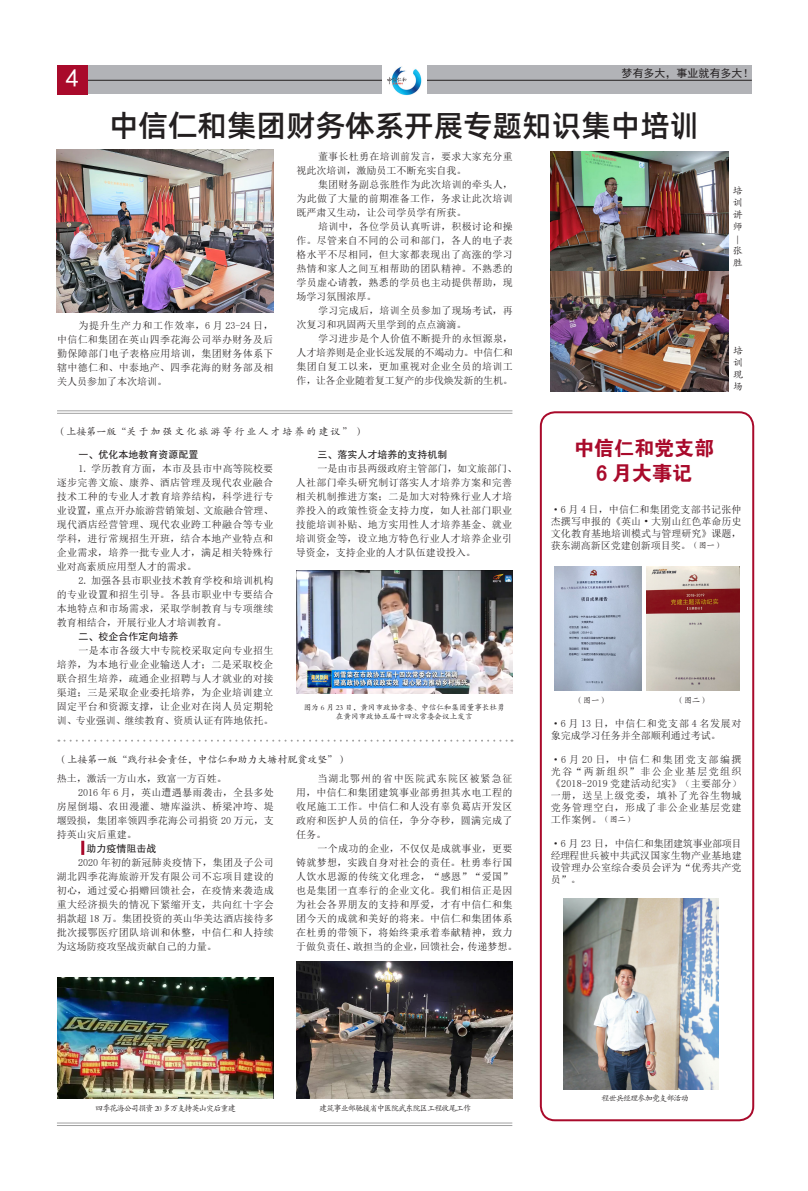
<style>
.page{position:relative;width:808px;height:1191px;background:#fff}
.page>*{position:absolute;margin:0;border:0;box-sizing:border-box;transform-origin:0 0}
.t1{font:30px "Alibaba Pu Hui Ti M";color:#231f20}
.t2{font:25.4px "Sim Hei";color:#fff}
.t3{font:20px "FZDHTK GBK1 0";color:#a90a2b}
.t4{font:11px "Sim Hei";color:#231f20}
.t5{font:10px/14px "Sim Sun";letter-spacing:.035em;color:#231f20;text-align:justify}
.t6{font:10px/12px "Sim Sun";color:#231f20}
.t7{font:10px "FZHTK GBK1 0";color:#231f20}
.t8{font:10px/12px "FZKTJW GB1 0";color:#231f20;text-align:justify}
.t9{font:10px "FZKTJW GB1 0";letter-spacing:.2em;color:#231f20}
.t10{font:8px "FZKTJW GB1 0";letter-spacing:-.1em;color:#231f20}
.t11{font:7.6px "FZKTJW GB1 0";color:#231f20}
.s1{font-family:"FZKTJW GB1 0";font-size:8px}
</style>
<div class="page">
<div style="left:540px;top:411px;width:214px;height:710px;border:2px solid #a90a2b;border-radius:14px"></div>
<div style="left:57px;top:65px;width:695px;height:29px;background:#b2b3b7"></div>
<hr style="left:57px;top:80px;width:695px;height:1px;background:#231f20">
<div style="left:57px;top:65px;width:30px;height:29px;background:#a90a2b"></div>
<img style="left:383px;top:65px;width:43px;height:31px">
<img style="left:555px;top:566px;width:87px;height:125px">
<img style="left:647px;top:566px;width:92px;height:124px">
<img style="left:563px;top:898px;width:155px;height:191px">
<img style="left:551px;top:151px;width:178px;height:121px">
<img style="left:551px;top:272px;width:178px;height:120px">
<img style="left:57px;top:150px;width:216px;height:162px">
<img style="left:296px;top:570px;width:216px;height:123px">
<hr style="left:57px;top:410px;width:455px;height:1px;background:#989898">
<hr style="left:57px;top:413px;width:455px;height:1px;background:#989898">
<img style="left:58px;top:977px;width:216px;height:121px">
<img style="left:296px;top:961px;width:216px;height:137px">
<hr style="left:81px;top:840px;width:3px;height:15px;background:#a90a2b">
<hr style="left:57px;top:1122px;width:455px;height:1px;background:#989898">
<hr style="left:57px;top:1125px;width:455px;height:1px;background:#989898">
<svg style="left:58px;top:739px;width:454px;height:2px"></svg>
<p class="t2" style="left:66px;top:65px;width:14px">4</p>
<p class="t4" style="left:621px;top:67px;width:133px">梦有多大，事业就有多大！</p>
<p class="t1" style="left:109px;top:102px;width:592px">中信仁和集团财务体系开展专题知识集中培训</p>
<p class="t5" style="left:57px;top:318px;width:218px;text-indent:22px">为提升生产力和工作效率，6 月 23-24 日，中信仁和集团在英山四季花海公司举办财务及后勤保障部门电子表格应用培训，集团财务体系下辖中德仁和、中泰地产、四季花海的财务部及相关人员参加了本次培训。</p>
<p class="t5" style="left:296px;top:149px;width:218px;text-indent:22px">董事长杜勇在培训前发言，要求大家充分重视此次培训，激励员工不断充实自我。</p>
<p class="t5" style="left:296px;top:177px;width:218px;text-indent:22px">集团财务副总张胜作为此次培训的牵头人，为此做了大量的前期准备工作，务求让此次培训既严肃又生动，让公司学员学有所获。</p>
<p class="t5" style="left:296px;top:219px;width:218px;text-indent:22px">培训中，各位学员认真听讲，积极讨论和操作。尽管来自不同的公司和部门，各人的电子表格水平不尽相同，但大家都表现出了高涨的学习热情和家人之间互相帮助的团队精神。不熟悉的学员虚心请教，熟悉的学员也主动提供帮助，现场学习氛围浓厚。</p>
<p class="t6" style="left:296px;top:303px;width:218px;line-height:14px;text-indent:22px">学习完成后，培训全员参加了现场考试，再次复习和巩固两天里学到的点点滴滴。</p>
<p class="t5" style="left:296px;top:331px;width:218px;text-indent:22px">学习进步是个人价值不断提升的永恒源泉，人才培养则是企业长远发展的不竭动力。中信仁和集团自复工以来，更加重视对企业全员的培训工作，让各企业随着复工复产的步伐焕发新的生机。</p>
<p class="t9" style="left:57px;top:426px;width:310px">（上接第一版“关于加强文化旅游等行业人才培养的建议”）</p>
<p class="t8" style="left:733px;top:184px;width:11px">培训讲师</p>
<p class="t8" style="left:735px;top:232px;width:7px">|</p>
<p class="t8" style="left:733px;top:244px;width:11px">张胜</p>
<p class="t8" style="left:733px;top:345px;width:11px">培训现场</p>
<p class="t7" style="left:78px;top:449px;width:121px">一、优化本地教育资源配置</p>
<p class="t5" style="left:57px;top:461px;width:218px;text-indent:22px">1. 学历教育方面，本市及县市中高等院校要逐步完善文旅、康养、酒店管理及现代农业融合技术工种的专业人才教育培养结构，科学进行专业设置，重点开办旅游营销策划、文旅融合管理、现代酒店经营管理、现代农业跨工种融合等专业学科，进行常规招生开班，结合本地产业特点和企业需求，培养一批专业人才，满足相关特殊行业对高素质应用型人才的需求。</p>
<p class="t5" style="left:57px;top:573px;width:218px;text-indent:22px">2. 加强各县市职业技术教育学校和培训机构的专业设置和招生引导。各县市职业中专要结合本地特点和市场需求，采取学制教育与专项继续教育相结合，开展行业人才培训教育。</p>
<p class="t7" style="left:78px;top:631px;width:101px">二、校企合作定向培养</p>
<p class="t5" style="left:57px;top:643px;width:218px;text-indent:22px">一是本市各级大中专院校采取定向专业招生培养，为本地行业企业输送人才；二是采取校企联合招生培养，疏通企业招聘与人才就业的对接渠道；三是采取企业委托培养，为企业培训建立固定平台和资源支撑，让企业对在岗人员定期轮训、专业强训、继续教育、资质认证有阵地依托。</p>
<p class="t7" style="left:317px;top:449px;width:131px">三、落实人才培养的支持机制</p>
<p class="t5" style="left:296px;top:461px;width:223px;text-align:left;text-indent:22px">一是由市县两级政府主管部门，如文旅部门、人社部门牵头研究制订落实人才培养方案和完善相关机制推进方案；二是加大对特殊行业人才培养投入的政策性资金支持力度，如人社部门职业技能培训补贴、地方实用性人才培养基金、就业培训资金等，设立地方特色行业人才培养企业引导资金，支持企业的人才队伍建设投入。</p>
<p class="t11" style="left:304px;top:704px;width:203px">图为 6 月 23 日，黄冈市政协常委、中信仁和集团董事长杜勇</p>
<p class="t11" style="left:336px;top:712px;width:138px">在黄冈市政协五届十四次常委会议上发言</p>
<p class="t8" style="left:57px;top:754px;width:291px">（上接第一版“践行社会责任，中信仁和助力大塘村脱贫攻坚”）</p>
<p class="t6" style="left:57px;top:772px;width:171px">热土，激活一方山水，致富一方百姓。</p>
<p class="t5" style="left:57px;top:785px;width:219px;text-indent:22px">2016 年 6 月，英山遭遇暴雨袭击，全县多处房屋倒塌、农田漫灌、塘库溢洪、桥梁冲垮、堤堰毁损，集团率领四季花海公司捐资 20 万元，支持英山灾后重建。</p>
<p class="t7" style="left:87px;top:842px;width:72px">助力疫情阻击战</p>
<p class="t5" style="left:57px;top:855px;width:219px;text-indent:22px">2020 年初的新冠肺炎疫情下，集团及子公司湖北四季花海旅游开发有限公司不忘项目建设的初心，通过爱心捐赠回馈社会，在疫情来袭造成重大经济损失的情况下紧缩开支，共向红十字会捐款超 18 万。集团投资的英山华美达酒店接待多批次援鄂医疗团队培训和休整，中信仁和人持续为这场防疫攻坚战贡献自己的力量。</p>
<p class="t5" style="left:296px;top:771px;width:218px;text-indent:22px">当湖北鄂州的省中医院武东院区被紧急征用，中信仁和集团建筑事业部勇担其水电工程的收尾施工工作。中信仁和人没有辜负葛店开发区政府和医护人员的信任，争分夺秒，圆满完成了任务。</p>
<p class="t5" style="left:296px;top:841px;width:223px;text-align:left;text-indent:22px">一个成功的企业，不仅仅是成就事业，更要铸就梦想，实践自身对社会的责任。杜勇奉行国人饮水思源的传统文化理念，“感恩”“爱国”也是集团一直奉行的企业文化。我们相信正是因为社会各界朋友的支持和厚爱，才有中信仁和集团今天的成就和美好的将来。中信仁和集团体系在杜勇的带领下，将始终秉承着奉献精神，致力于做负责任、敢担当的企业，回馈社会，传递梦想。</p>
<p class="t3" style="left:574px;top:437px;width:141px">中信仁和党支部</p>
<p class="t3" style="left:596px;top:462px;width:98px">6 月大事记</p>
<p class="t5" style="left:551px;top:503px;width:192px;line-height:12px">·6 月 4 日，中信仁和集团党支部书记张仲杰撰写申报的《英山 • 大别山红色革命历史文化教育基地培训模式与管理研究》课题，获东湖高新区党建创新项目奖。<span class="s1">（图一）</span></p>
<p class="t10" style="left:575px;top:696px;width:33px">（图一）</p>
<p class="t10" style="left:676px;top:696px;width:33px">（图二）</p>
<p class="t6" style="left:551px;top:717px;width:192px">·6 月 13 日，中信仁和党支部 4 名发展对象完成学习任务并全部顺利通过考试。</p>
<p class="t5" style="left:551px;top:753px;width:192px;line-height:12px">·6 月 20 日，中信仁和集团党支部编撰光谷“两新组织”非公企业基层党组织《2018-2019 党建活动纪实》（主要部分）一册，送呈上级党委，填补了光谷生物城党务管理空白，形成了非公企业基层党建工作案例。<span class="s1">（图二）</span></p>
<p class="t5" style="left:551px;top:837px;width:192px;line-height:12px">·6 月 23 日，中信仁和集团建筑事业部项目经理程世兵被中共武汉国家生物产业基地建设管理办公室综合委员会评为“优秀共产党员”。</p>
<p class="t10" style="left:95px;top:1104px;width:142px">四季花海公司捐资 20 多万支持英山灾后重建</p>
<p class="t10" style="left:319px;top:1104px;width:153px">建筑事业部驰援省中医院武东院区工程收尾工作</p>
<p class="t10" style="left:602px;top:1094px;width:89px">程世兵经理参加党支部活动</p>
</div>
